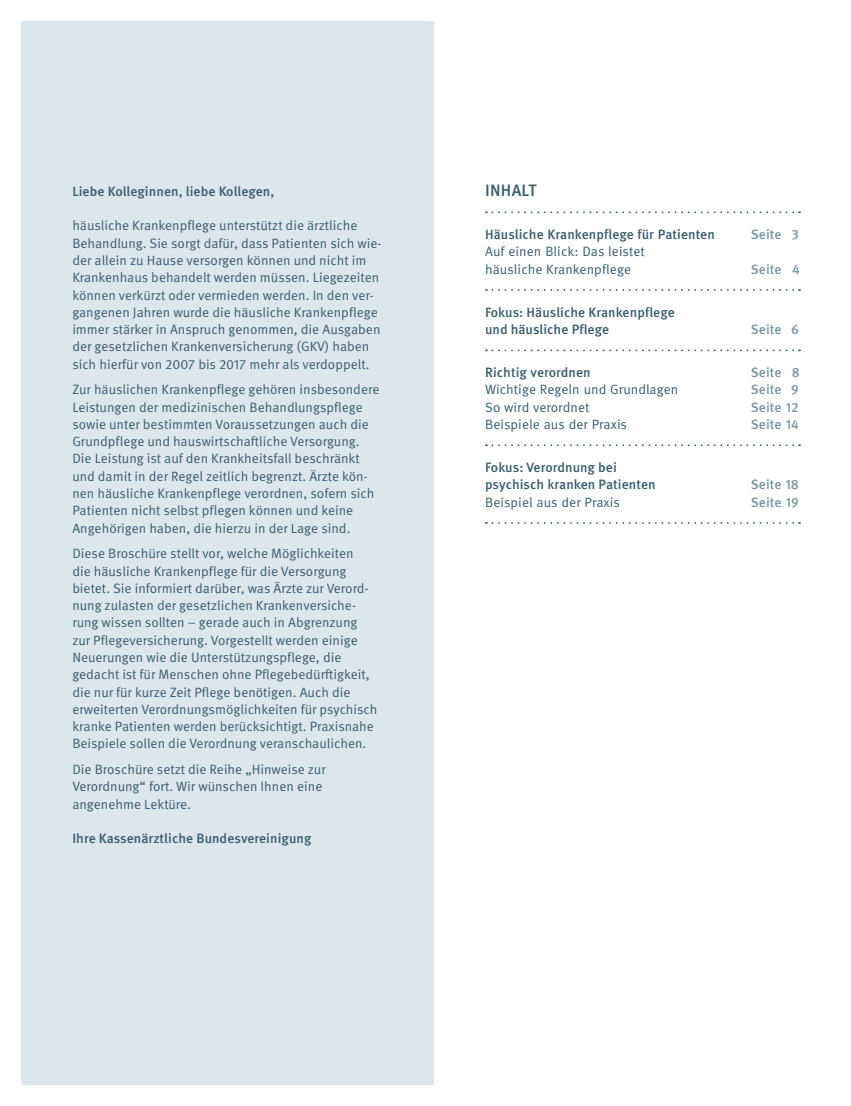
<style>
.page{position:relative;width:851px;height:1106px;background:#fff}
.page>*{position:absolute;margin:0;border:0;box-sizing:border-box;transform-origin:0 0}
.t1{font:500 16.5px "Meta Pro";letter-spacing:.015em;color:#385c6b}
.t2{font:13.5px/17.2px "Meta Pro Norm";color:#385c6b}
.t3{font:500 13.5px/17.2px "Meta Pro";letter-spacing:.005em;color:#385c6b}
.t4{font:500 13.5px "Meta Pro";letter-spacing:.005em;color:#7894a3}
</style>
<div class="page">
<div style="left:21px;top:21px;width:413px;height:1063px;background:#dde6eb"></div>
<svg style="left:486px;top:211px;width:313px;height:2px"></svg>
<svg style="left:486px;top:289px;width:313px;height:2px"></svg>
<svg style="left:486px;top:349px;width:313px;height:2px"></svg>
<svg style="left:486px;top:444px;width:313px;height:2px"></svg>
<svg style="left:486px;top:522px;width:313px;height:2px"></svg>
<p class="t3" style="left:72px;top:182px;width:203px">Liebe Kolleginnen, liebe Kollegen,</p>
<p class="t2" style="left:72px;top:216px;width:310px">häusliche Krankenpflege unterstützt die ärztliche Behandlung. Sie sorgt dafür, dass Patienten sich wie&shy;der allein zu Hause versorgen können und nicht im Krankenhaus behandelt werden müssen. Liegezeiten können verkürzt oder vermieden werden. In den ver&shy;gangenen Jahren wurde die häusliche Krankenpflege immer stärker in Anspruch genommen, die Ausgaben der gesetzlichen Krankenversicherung (GKV) haben sich hierfür von 2007 bis 2017 mehr als verdoppelt.</p>
<p class="t2" style="left:72px;top:380px;width:308px">Zur häuslichen Krankenpflege gehören insbesondere Leistungen der medizinischen Behandlungspflege sowie unter bestimmten Voraussetzungen auch die Grundpflege und hauswirtschaftliche Versorgung.<br>Die Leistung ist auf den Krankheitsfall beschränkt und damit in der Regel zeitlich begrenzt. Ärzte kön&shy;nen häusliche Krankenpflege verordnen, sofern sich Patienten nicht selbst pflegen können und keine Angehörigen haben, die hierzu in der Lage sind.</p>
<p class="t2" style="left:72px;top:544px;width:307px">Diese Broschüre stellt vor, welche Möglichkeiten<br>die häusliche Krankenpflege für die Versorgung bietet. Sie informiert darüber, was Ärzte zur Verord&shy;nung zulasten der gesetzlichen Krankenversiche&shy;rung wissen sollten – gerade auch in Abgrenzung zur Pflegeversicherung. Vorgestellt werden einige Neuerungen wie die Unterstützungspflege, die gedacht ist für Menschen ohne Pflegebedürftigkeit, die nur für kurze Zeit Pflege benötigen. Auch die erweiterten Verordnungsmöglichkeiten für psychisch kranke Patienten werden berücksichtigt. Praxisnahe Beispiele sollen die Verordnung veranschaulichen.</p>
<p class="t2" style="left:72px;top:760px;width:255px">Die Broschüre setzt die Reihe „Hinweise zur<br>Verordnung“ fort. Wir wünschen Ihnen eine angenehme Lektüre.</p>
<p class="t3" style="left:72px;top:829px;width:240px">Ihre Kassenärztliche Bundesvereinigung</p>
<p class="t1" style="left:485px;top:177px;width:53px">INHALT</p>
<p class="t3" style="left:485px;top:225px;width:231px">Häusliche Krankenpflege für Patienten</p>
<p class="t4" style="left:750px;top:224px;width:50px">Seite 3</p>
<p class="t2" style="left:485px;top:242px;width:161px">Auf einen Blick: Das leistet häusliche Krankenpflege</p>
<p class="t4" style="left:750px;top:258px;width:51px">Seite 4</p>
<p class="t3" style="left:485px;top:302px;width:191px">Fokus: Häusliche Krankenpflege und häusliche Pflege</p>
<p class="t4" style="left:750px;top:319px;width:50px">Seite 6</p>
<p class="t3" style="left:485px;top:363px;width:107px">Richtig verordnen</p>
<p class="t4" style="left:750px;top:362px;width:51px">Seite 8</p>
<p class="t2" style="left:485px;top:380px;width:195px">Wichtige Regeln und Grundlagen</p>
<p class="t4" style="left:750px;top:379px;width:50px">Seite 9</p>
<p class="t2" style="left:485px;top:397px;width:106px">So wird verordnet</p>
<p class="t4" style="left:750px;top:396px;width:50px">Seite 12</p>
<p class="t2" style="left:485px;top:415px;width:143px">Beispiele aus der Praxis</p>
<p class="t4" style="left:750px;top:414px;width:50px">Seite 14</p>
<p class="t3" style="left:485px;top:458px;width:172px">Fokus: Verordnung bei psychisch kranken Patienten</p>
<p class="t4" style="left:750px;top:474px;width:50px">Seite 18</p>
<p class="t2" style="left:485px;top:492px;width:136px">Beispiel aus der Praxis</p>
<p class="t4" style="left:750px;top:491px;width:50px">Seite 19</p>
</div>
